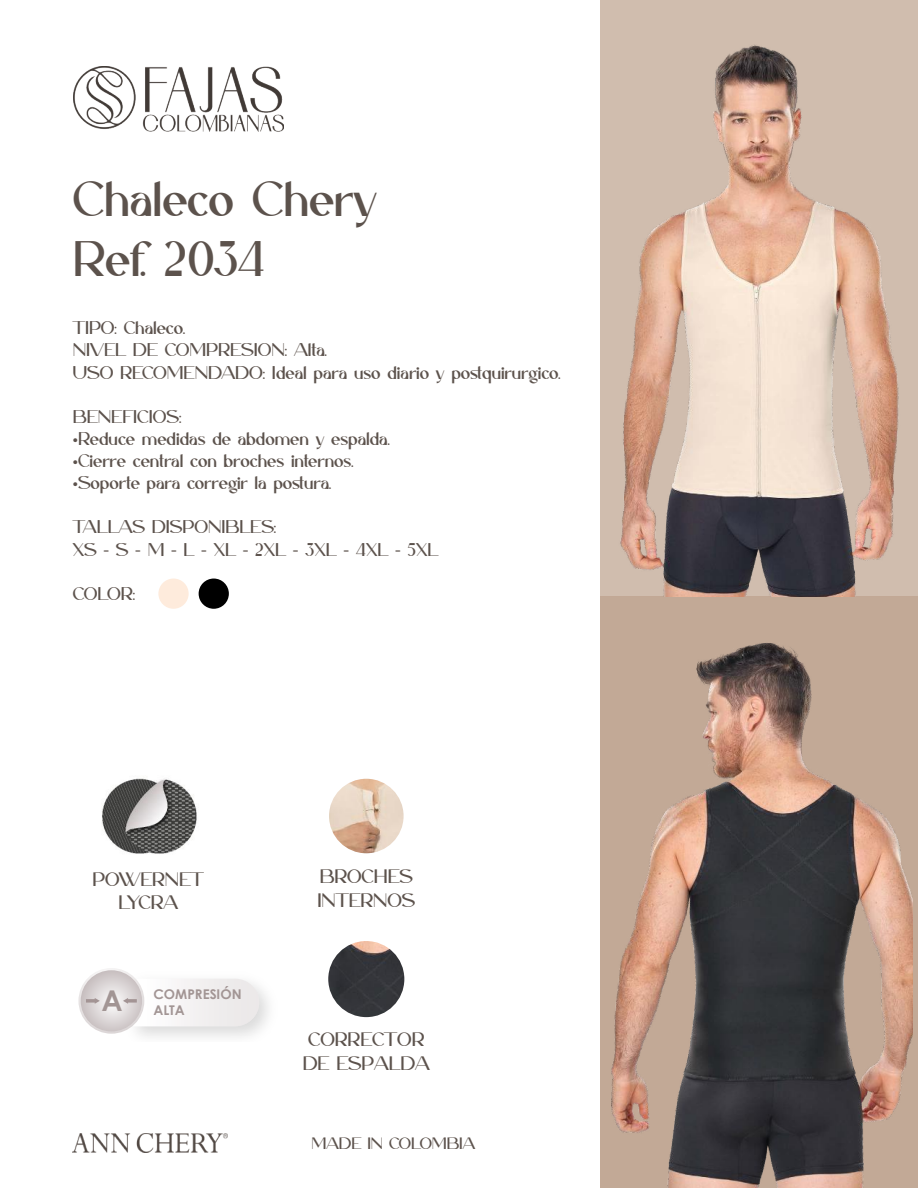
<style>
.page{position:relative;width:918px;height:1188px;background:#fff}
.page>*{position:absolute;margin:0;border:0;box-sizing:border-box;transform-origin:0 0}
.t1{font:49.8px/59.8px "Caligna DEMO Regular";color:#5c524c}
.t2{font:19.5px/23.4px "Caligna DEMO Regular";color:#5c524c}
.t3{font:18.45px/22px "Caligna DEMO Regular";color:#5c524c}
.t4{font:16.5px "Caligna DEMO Regular";color:#5c524c}
.t5{font:700 13.35px/16px "Century Gothic";color:#a29594}
.s1{font-family:"Myriad Pro"}
</style>
<div class="page">
<img style="left:73px;top:66px;width:211px;height:66px">
<div style="left:601px;top:0;width:317px;height:597px;background:#d0bdae"></div>
<div style="left:601px;top:597px;width:317px;height:591px;background:#c2a895"></div>
<img style="left:73px;top:1133px;width:155px;height:19px">
<svg style="left:78px;top:968px;width:66px;height:66px"></svg>
<svg style="left:81px;top:970px;width:61px;height:61px;background:#dad4d5"></svg>
<svg style="left:86px;top:999px;width:9px;height:4px"></svg>
<svg style="left:95px;top:998px;width:5px;height:6px"></svg>
<svg style="left:128px;top:999px;width:9px;height:4px"></svg>
<svg style="left:123px;top:998px;width:5px;height:6px"></svg>
<img style="left:614px;top:44px;width:291px;height:553px">
<img style="left:611px;top:643px;width:301px;height:545px">
<div style="left:158px;top:579px;width:31px;height:30px;background:#feebdc;border-radius:50%"></div>
<div style="left:199px;top:579px;width:30px;height:30px;background:#000;border-radius:50%"></div>
<img style="left:329px;top:779px;width:75px;height:74px;border-radius:37px">
<img style="left:328px;top:941px;width:76px;height:76px;border-radius:38px">
<img style="left:102px;top:778px;width:95px;height:76px">
<h1 class="t1" style="left:73px;top:169px;width:306px">Chaleco Chery<br>Ref. 2034</h1>
<p class="t3" style="left:73px;top:317px;width:489px">TIPO: Chaleco.<br>NIVEL DE COMPRESION: Alta.<br>USO RECOMENDADO: Ideal para uso diario y postquirurgico.</p>
<p class="t3" style="left:73px;top:406px;width:110px">BENEFICIOS:</p>
<p class="t3" style="left:73px;top:428px;width:318px"><span class="s1">•</span>Reduce medidas de abdomen y espalda.</p>
<p class="t3" style="left:73px;top:450px;width:282px"><span class="s1">•</span>Cierre central con broches internos.</p>
<p class="t3" style="left:73px;top:472px;width:260px"><span class="s1">•</span>Soporte para corregir la postura.</p>
<p class="t3" style="left:73px;top:516px;width:367px">TALLAS DISPONIBLES:<br>XS <span class="s1">-</span> S <span class="s1">-</span> M <span class="s1">-</span> L <span class="s1">-</span> XL <span class="s1">-</span> 2XL <span class="s1">-</span> 3XL <span class="s1">-</span> 4XL <span class="s1">-</span> 5XL</p>
<p class="t3" style="left:73px;top:583px;width:64px">COLOR:</p>
<p class="t2" style="left:93px;top:868px;width:113px;text-align:center">POWERNET<br>LYCRA</p>
<p class="t2" style="left:317px;top:865px;width:99px">BROCHES<br>INTERNOS</p>
<p class="t5" style="left:101px;top:986px;width:142px;text-indent:52px">COMPRESIÓN<br><sup>A</sup> ALTA</p>
<p class="t2" style="left:303px;top:1028px;width:128px">CORRECTOR<br>DE ESPALDA</p>
<p class="t4" style="left:311px;top:1134px;width:165px">MADE IN COLOMBIA</p>
</div>
